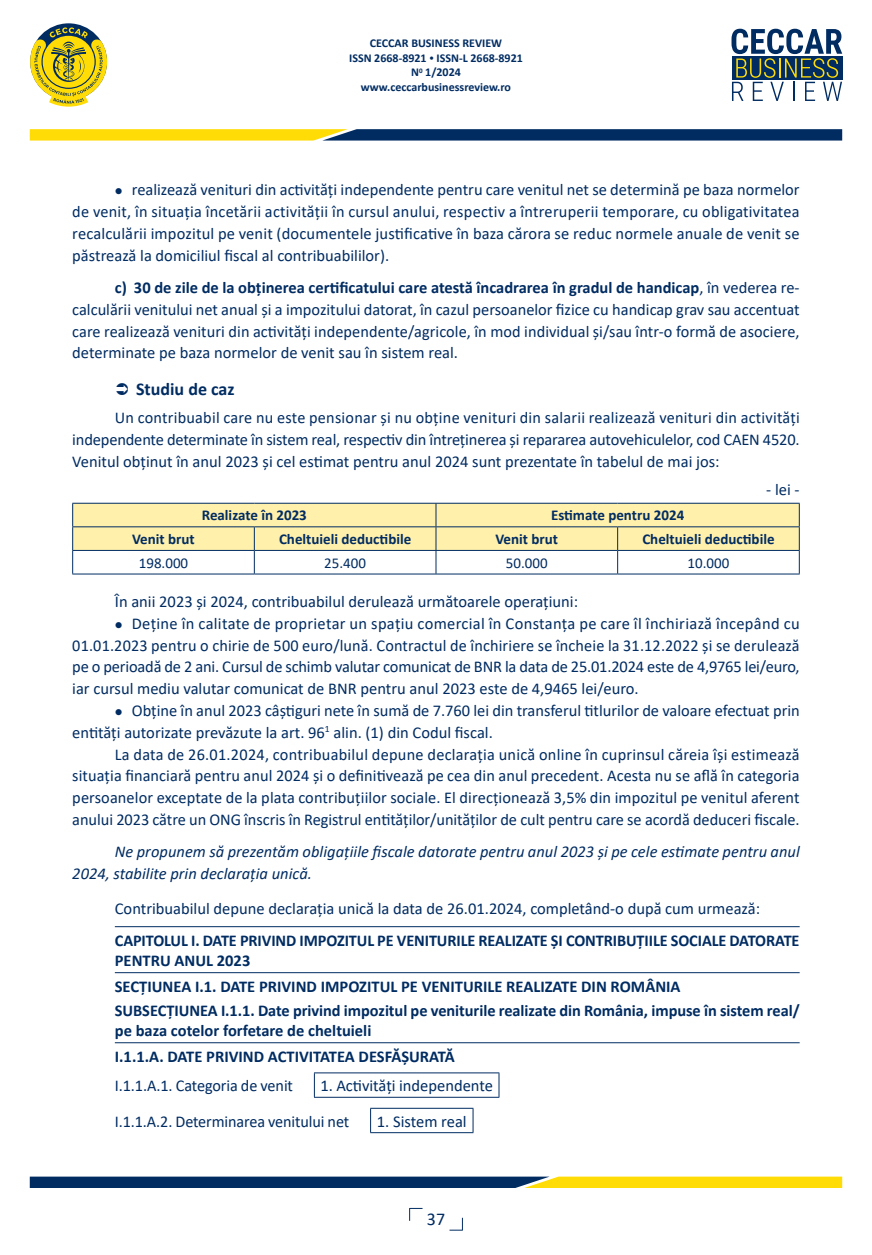
<style>
.page{position:relative;width:872px;height:1255px;background:#fff}
.page>*{position:absolute;margin:0;border:0;box-sizing:border-box;transform-origin:0 0}
.t1{font:700 18px "Calibri";color:#002c62}
.t2{font:18px "Calibri";color:#002c62}
.t3{font:16.5px/21.8px "Calibri";color:#002c62;text-align:justify}
.t4{font:700 16.5px/19.8px "Calibri";letter-spacing:-.005em;color:#002c62}
.t5{font:italic 16.5px/21.8px "Calibri";letter-spacing:.005em;color:#002c62}
.t6{font:700 15px "Calibri";color:#002c62}
.t7{font:15px "Calibri";color:#002c62}
.t8{font:700 12px/14.4px "Calibri";color:#002c62;text-align:center}
.s1{font-size:9px}
.s2{font-weight:700}
</style>
<div class="page">
<svg style="left:449px;top:1217px;width:14px;height:13px"></svg>
<svg style="left:731px;top:29px;width:111px;height:72px"></svg>
<svg style="left:30px;top:129px;width:812px;height:11px;background:#647144"></svg>
<svg style="left:30px;top:27px;width:77px;height:80px"></svg>
<svg style="left:30px;top:1176px;width:812px;height:11px;background:#69774c"></svg>
<svg style="left:409px;top:1207px;width:13px;height:13px"></svg>
<hr style="left:115px;top:926px;width:684px;height:1px;background:#002c62">
<hr style="left:115px;top:972px;width:684px;height:1px;background:#002c62">
<hr style="left:115px;top:1042px;width:684px;height:1px;background:#002c62">
<svg style="left:72px;top:503px;width:728px;height:70px"></svg>
<hr style="left:72px;top:573px;width:182px;height:1px;background:#002c62">
<hr style="left:254px;top:573px;width:182px;height:1px;background:#002c62">
<hr style="left:436px;top:573px;width:181px;height:1px;background:#002c62">
<hr style="left:617px;top:573px;width:182px;height:1px;background:#002c62">
<hr style="left:314px;top:1072px;width:185px;height:1px;background:#002c62">
<svg style="left:498px;top:1073px;width:1px;height:23px"></svg>
<hr style="left:314px;top:1096px;width:185px;height:1px;background:#002c62">
<svg style="left:314px;top:1073px;width:1px;height:23px"></svg>
<hr style="left:370px;top:1107px;width:103px;height:1px;background:#002c62">
<svg style="left:472px;top:1108px;width:1px;height:24px"></svg>
<hr style="left:370px;top:1132px;width:103px;height:1px;background:#002c62">
<svg style="left:370px;top:1108px;width:1px;height:24px"></svg>
<p class="t8" style="left:349px;top:36px;width:175px">CECCAR BUSINESS REVIEW<br>ISSN 2668-8921 <span class="s1">•</span> ISSN-L 2668-8921<br>N<sup>0</sup> 1/2024 www.ceccarbusinessreview.ro</p>
<p class="t3" style="left:72px;top:178px;width:729px;text-indent:43px">● realizează venituri din activități independente pentru care venitul net se determină pe baza normelor de venit, în situația încetării activității în cursul anului, respectiv a întreruperii temporare, cu obligativitatea recalculării impozitul pe venit (documentele justificative în baza cărora se reduc normele anuale de venit se păstrează la domiciliul fiscal al contribuabililor).</p>
<p class="t3" style="left:72px;top:276px;width:729px;text-indent:43px"><span class="s2">c) 30 de zile de la obținerea certificatului care atestă încadrarea în gradul de handicap</span>, în vederea re&shy;calculării venitului net anual şi a impozitului datorat, în cazul persoanelor fizice cu handicap grav sau accentuat care realizează venituri din activități independente/agricole, în mod individual şi/sau într-o formă de asociere, determinate pe baza normelor de venit sau în sistem real.</p>
<p class="t1" style="left:136px;top:376px;width:100px">Studiu de caz</p>
<p class="t3" style="left:72px;top:406px;width:729px;text-indent:43px">Un contribuabil care nu este pensionar și nu obține venituri din salarii realizează venituri din activități independente determinate în sistem real, respectiv din întreținerea și repararea autovehiculelor, cod CAEN 4520.<br>Venitul obținut în anul 2023 și cel estimat pentru anul 2024 sunt prezentate în tabelul de mai jos:</p>
<p class="t3" style="left:766px;top:478px;width:35px">- lei -</p>
<p class="t6" style="left:202px;top:505px;width:107px">Realizate în 2023</p>
<p class="t6" style="left:551px;top:505px;width:135px">Estimate pentru 2024</p>
<p class="t6" style="left:132px;top:528px;width:64px">Venit brut</p>
<p class="t6" style="left:279px;top:528px;width:134px">Cheltuieli deductibile</p>
<p class="t6" style="left:495px;top:528px;width:64px">Venit brut</p>
<p class="t6" style="left:642px;top:528px;width:134px">Cheltuieli deductibile</p>
<p class="t7" style="left:139px;top:552px;width:51px">198.000</p>
<p class="t7" style="left:324px;top:552px;width:43px">25.400</p>
<p class="t7" style="left:506px;top:552px;width:43px">50.000</p>
<p class="t7" style="left:687px;top:552px;width:43px">10.000</p>
<p class="t3" style="left:115px;top:590px;width:465px">În anii 2023 și 2024, contribuabilul derulează următoarele operațiuni:</p>
<p class="t3" style="left:72px;top:612px;width:729px;text-indent:43px">● Deține în calitate de proprietar un spațiu comercial în Constanța pe care îl închiriază începând cu 01.01.2023 pentru o chirie de 500 euro/lună. Contractul de închiriere se încheie la 31.12.2022 și se derulează pe o perioadă de 2 ani. Cursul de schimb valutar comunicat de BNR la data de 25.01.2024 este de 4,9765 lei/euro, iar cursul mediu valutar comunicat de BNR pentru anul 2023 este de 4,9465 lei/euro.</p>
<p class="t3" style="left:72px;top:699px;width:729px;text-indent:43px">● Obține în anul 2023 câștiguri nete în sumă de 7.760 lei din transferul titlurilor de valoare efectuat prin entități autorizate prevăzute la art. 96<sup>1</sup> alin. (1) din Codul fiscal.</p>
<p class="t3" style="left:72px;top:742px;width:729px;text-indent:43px">La data de 26.01.2024, contribuabilul depune declarația unică online în cuprinsul căreia își estimează situația financiară pentru anul 2024 și o definitivează pe cea din anul precedent. Acesta nu se află în categoria persoanelor exceptate de la plata contribuțiilor sociale. El direcționează 3,5% din impozitul pe venitul aferent anului 2023 către un ONG înscris în Registrul entităților/unităților de cult pentru care se acordă deduceri fiscale.</p>
<p class="t5" style="left:72px;top:840px;width:729px;text-indent:43px">Ne propunem să prezentăm obligațiile fiscale datorate pentru anul 2023 și pe cele estimate pentru anul<br>2024, stabilite prin declarația unică.</p>
<p class="t3" style="left:115px;top:896px;width:647px">Contribuabilul depune declarația unică la data de 26.01.2024, completând-o după cum urmează:</p>
<p class="t4" style="left:115px;top:930px;width:686px">CAPITOLUL I. DATE PRIVIND IMPOZITUL PE VENITURILE REALIZATE ȘI CONTRIBUȚIILE SOCIALE DATORATE<br>PENTRU ANUL 2023</p>
<p class="t4" style="left:115px;top:974px;width:686px;line-height:24px">SECȚIUNEA I.1. DATE PRIVIND IMPOZITUL PE VENITURILE REALIZATE DIN ROMÂNIA<br>SUBSECȚIUNEA I.1.1. Date privind impozitul pe veniturile realizate din România, impuse în sistem real/</p>
<p class="t4" style="left:115px;top:1017px;width:341px;line-height:26.2px">pe baza cotelor forfetare de cheltuieli<br>I.1.1.A. DATE PRIVIND ACTIVITATEA DESFĂŞURATĂ</p>
<p class="t3" style="left:115px;top:1074px;width:180px">I.1.1.A.1. Categoria de venit</p>
<p class="t3" style="left:115px;top:1067px;width:380px;line-height:35.4px;text-indent:205px">1. Activități independente<br>I.1.1.A.2. Determinarea venitului net</p>
<p class="t3" style="left:377px;top:1109px;width:91px">1. Sistem real</p>
<p class="t2" style="left:427px;top:1206px;width:20px">37</p>
</div>
